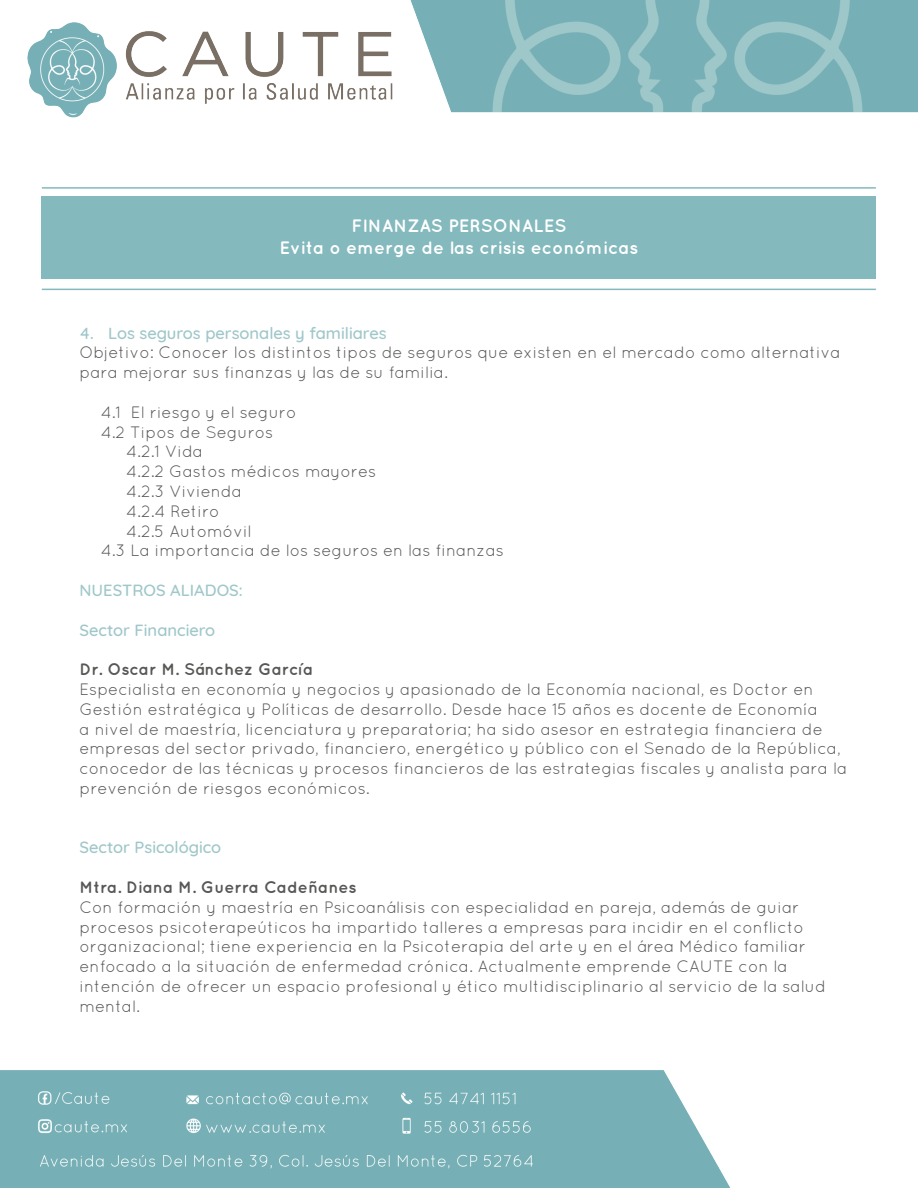
<style>
.page{position:relative;width:918px;height:1188px;background:#fff}
.page>*{position:absolute;margin:0;border:0;box-sizing:border-box;transform-origin:0 0}
.t1{font:700 18px/21.6px "Quicksand";color:#fff;text-align:center}
.t2{font:16.5px/19.8px "Quicksand";color:#575756}
.t3{font:500 16.5px "Quicksand";color:#a0c7ca}
.t4{font:700 16.5px "Quicksand";color:#575756}
</style>
<div class="page">
<img style="left:0;top:0;width:918px;height:1188px">
<div style="left:42px;top:196px;width:834px;height:83px;background:#84b9bd"></div>
<hr style="left:42px;top:289px;width:834px;height:1px;background:#84b9bd">
<hr style="left:42px;top:187px;width:834px;height:2px;background:#84b9bd">
<p class="t1" style="left:280px;top:215px;width:360px">FINANZAS PERSONALES<br>Evita o emerge de las crisis económicas</p>
<p class="t3" style="left:80px;top:319px;width:309px">4. Los seguros personales y familiares</p>
<p class="t2" style="left:80px;top:343px;width:763px">Objetivo: Conocer los distintos tipos de seguros que existen en el mercado como alternativa para mejorar sus finanzas y las de su familia.</p>
<p class="t2" style="left:101px;top:402px;width:197px">4.1 El riesgo y el seguro</p>
<p class="t2" style="left:101px;top:422px;width:174px">4.2 Tipos de Seguros</p>
<p class="t2" style="left:126px;top:442px;width:78px">4.2.1 Vida</p>
<p class="t2" style="left:126px;top:461px;width:252px">4.2.2 Gastos médicos mayores</p>
<p class="t2" style="left:126px;top:481px;width:117px">4.2.3 Vivienda</p>
<p class="t2" style="left:126px;top:501px;width:95px">4.2.4 Retiro</p>
<p class="t2" style="left:126px;top:521px;width:127px">4.2.5 Automóvil</p>
<p class="t2" style="left:101px;top:541px;width:405px">4.3 La importancia de los seguros en las finanzas</p>
<p class="t3" style="left:80px;top:577px;width:165px">NUESTROS ALIADOS:</p>
<p class="t3" style="left:80px;top:616px;width:137px">Sector Financiero</p>
<p class="t4" style="left:80px;top:660px;width:235px">Dr. Oscar M. Sánchez García</p>
<p class="t2" style="left:80px;top:679px;width:769px">Especialista en economía y negocios y apasionado de la Economía nacional, es Doctor en Gestión estratégica y Políticas de desarrollo. Desde hace 15 años es docente de Economía<br>a nivel de maestría, licenciatura y preparatoria; ha sido asesor en estrategia financiera de empresas del sector privado, financiero, energético y público con el Senado de la República, conocedor de las técnicas y procesos financieros de las estrategias fiscales y analista para la prevención de riesgos económicos.</p>
<p class="t3" style="left:80px;top:834px;width:143px">Sector Psicológico</p>
<p class="t4" style="left:80px;top:877px;width:279px">Mtra. Diana M. Guerra Cadeñanes</p>
<p class="t2" style="left:80px;top:897px;width:748px">Con formación y maestría en Psicoanálisis con especialidad en pareja, además de guiar procesos psicoterapeúticos ha impartido talleres a empresas para incidir en el conflicto organizacional; tiene experiencia en la Psicoterapia del arte y en el área Médico familiar enfocado a la situación de enfermedad crónica. Actualmente emprende CAUTE con la intención de ofrecer un espacio profesional y ético multidisciplinario al servicio de la salud mental.</p>
</div>
